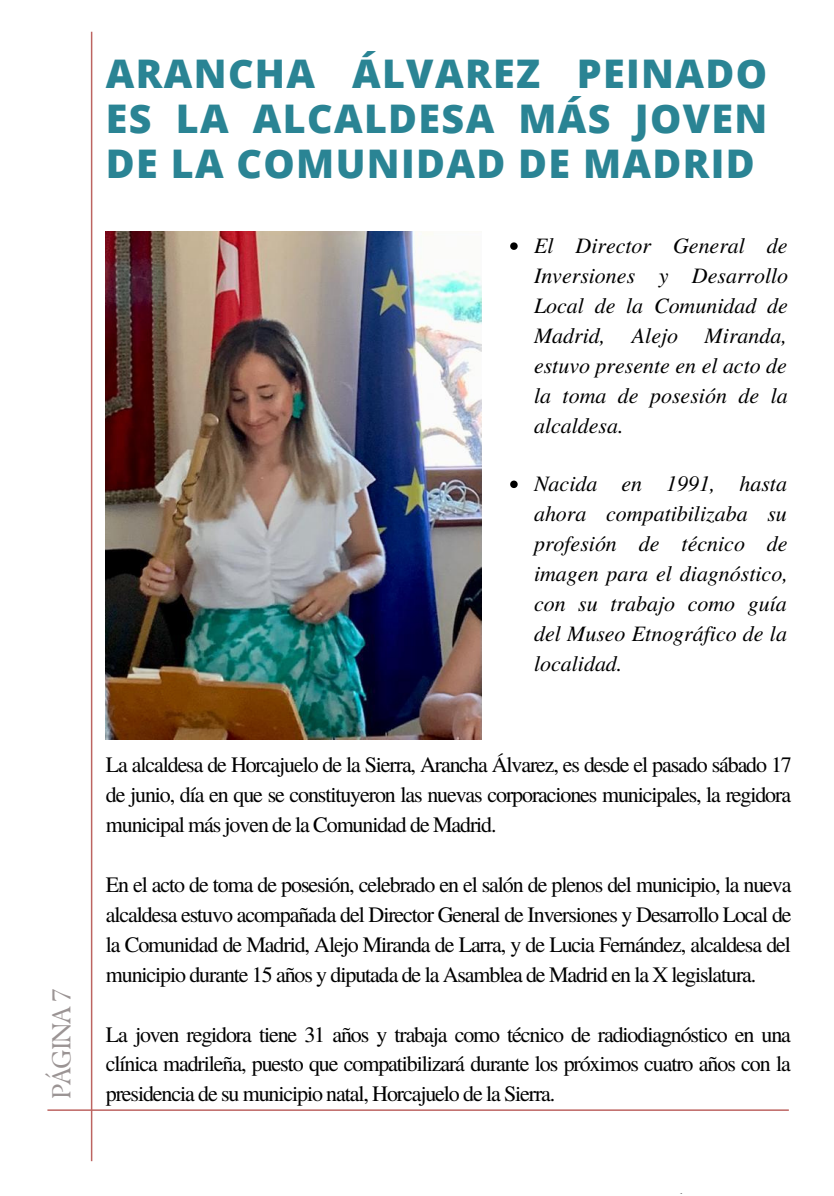
<style>
.page{position:relative;width:834px;height:1196px;background:#fff}
.page>*{position:absolute;margin:0;border:0;box-sizing:border-box;transform-origin:0 0}
.t1{font:800 39.4px/45px "Open Sans";letter-spacing:.035em;color:#2a8494;text-align:justify}
.t2{font:26px "TY Serif D";letter-spacing:-.05em;color:#9b9494}
.t3{font:22px/30px "Te X Gyre Termes";letter-spacing:-.05em;color:#000;text-align:justify}
.t4{font:italic 22px/30px "Te X Gyre Termes";color:#000;text-align:justify}
</style>
<div class="page">
<hr style="left:91px;top:32px;width:1px;height:1129px;background:#bd6461">
<hr style="left:47px;top:1109px;width:742px;height:1px;background:#bd6461">
<img style="left:106px;top:232px;width:376px;height:507px">
<svg style="left:510px;top:242px;width:8px;height:8px"></svg>
<svg style="left:510px;top:480px;width:8px;height:8px"></svg>
<p class="t2" style="left:46px;top:1098px;width:112px;rotate:-90deg">PÁGINA 7</p>
<p class="t1" style="left:106px;top:50px;width:663px">ARANCHA ÁLVAREZ PEINADO ES LA ALCALDESA MÁS JOVEN DE LA COMUNIDAD DE MADRID</p>
<p class="t4" style="left:534px;top:229px;width:256px">El Director General de Inversiones y Desarrollo Local de la Comunidad de Madrid, Alejo Miranda, estuvo presente en el acto de la toma de posesión de la alcaldesa.</p>
<p class="t4" style="left:534px;top:467px;width:255px">Nacida en 1991, hasta ahora compatibilizaba su profesión de técnico de imagen para el diagnóstico, con su trabajo como guía del Museo Etnográfico de la localidad.</p>
<p class="t3" style="left:106px;top:748px;width:687px">La alcaldesa de Horcajuelo de la Sierra, Arancha Álvarez, es desde el pasado sábado 17 de junio, día en que se constituyeron las nuevas corporaciones municipales, la regidora municipal más joven de la Comunidad de Madrid.</p>
<p class="t3" style="left:106px;top:868px;width:687px">En el acto de toma de posesión, celebrado en el salón de plenos del municipio, la nueva alcaldesa estuvo acompañada del Director General de Inversiones y Desarrollo Local de la Comunidad de Madrid, Alejo Miranda de Larra, y de Lucia Fernández, alcaldesa del municipio durante 15 años y diputada de la Asamblea de Madrid en la X legislatura.</p>
<p class="t3" style="left:106px;top:1018px;width:686px">La joven regidora tiene 31 años y trabaja como técnico de radiodiagnóstico en una clínica madrileña, puesto que compatibilizará durante los próximos cuatro años con la</p>
<p class="t3" style="left:106px;top:1077px;width:451px">presidencia de su municipio natal, Horcajuelo de la Sierra.</p>
</div>
